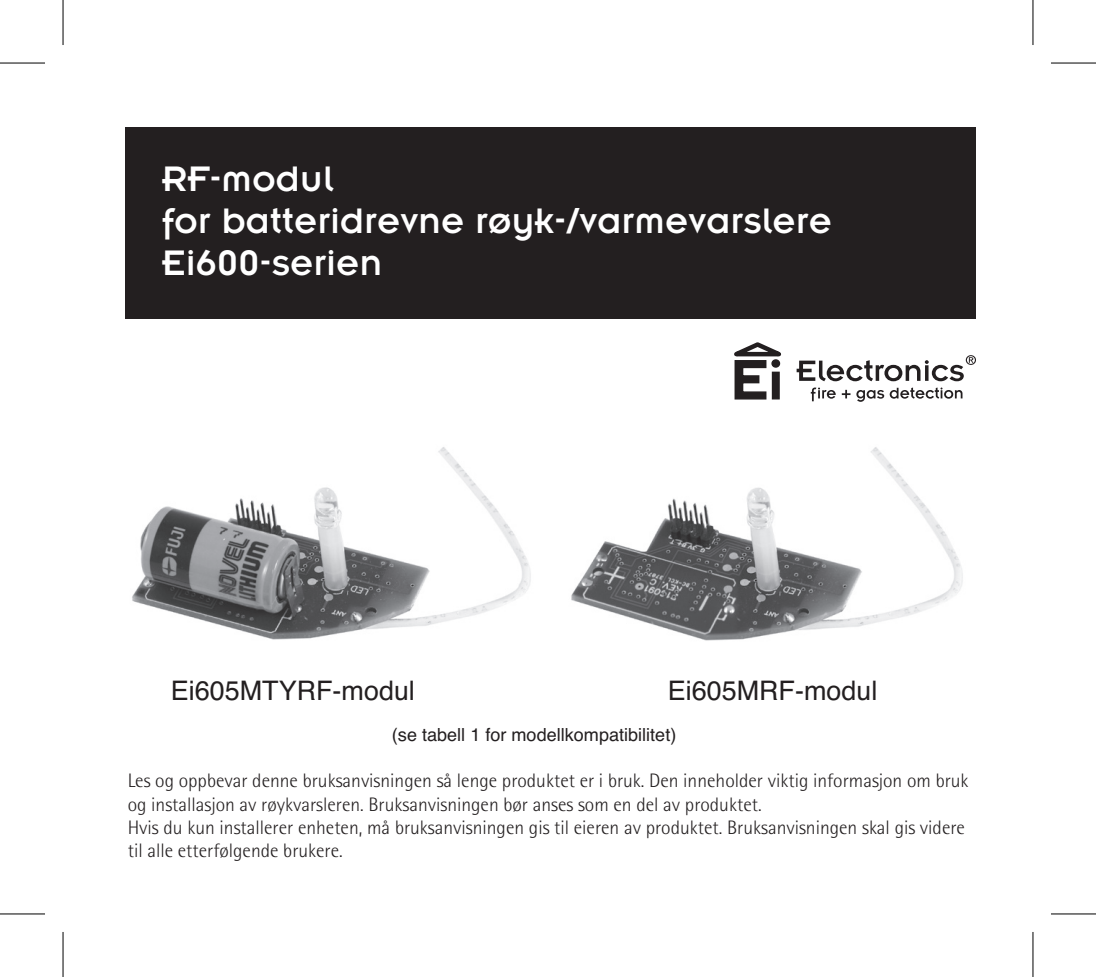
<style>
.page{position:relative;width:1096px;height:977px;background:#fff}
.page>*{position:absolute;margin:0;border:0;box-sizing:border-box;transform-origin:0 0}
.t1{font:39px/42px "Insignia LT Std";letter-spacing:.01em;color:#fff}
.t2{font:27px "Helvetica";color:#231f20}
.t3{font:300 19.5px/23.4px "Rotis Semi Sans";color:#231f20}
.t4{font:18px "Helvetica";color:#231f20}
</style>
<div class="page">
<img style="left:571px;top:447px;width:392px;height:194px">
<img style="left:132px;top:447px;width:399px;height:193px">
<div style="left:125px;top:128px;width:851px;height:191px;background:#231f20"></div>
<svg style="left:734px;top:342px;width:242px;height:60px"></svg>
<hr style="left:0;top:62px;width:45px;height:2px;background:#000">
<hr style="left:1050px;top:62px;width:45px;height:2px;background:#000">
<hr style="left:0;top:913px;width:45px;height:1px;background:#000">
<hr style="left:1050px;top:913px;width:45px;height:1px;background:#000">
<hr style="left:62px;top:0;width:2px;height:45px;background:#000">
<hr style="left:62px;top:931px;width:2px;height:45px;background:#000">
<hr style="left:1032px;top:0;width:1px;height:45px;background:#000">
<hr style="left:1032px;top:931px;width:1px;height:45px;background:#000">
<p class="t1" style="left:162px;top:158px;width:671px">RF-modul<br>for batteridrevne røyk-/varmevarslere<br>Ei600-serien</p>
<p class="t2" style="left:171px;top:669px;width:245px">Ei605MTYRF-modul</p>
<p class="t2" style="left:667px;top:669px;width:211px">Ei605MRF-modul</p>
<p class="t4" style="left:392px;top:720px;width:286px">(se tabell 1 for modellkompatibilitet)</p>
<p class="t3" style="left:128px;top:768px;width:842px">Les og oppbevar denne bruksanvisningen så lenge produktet er i bruk. Den inneholder viktig informasjon om bruk og installasjon av røykvarsleren. Bruksanvisningen bør anses som en del av produktet.<br>Hvis du kun installerer enheten, må bruksanvisningen gis til eieren av produktet. Bruksanvisningen skal gis videre til alle etterfølgende brukere.</p>
</div>
